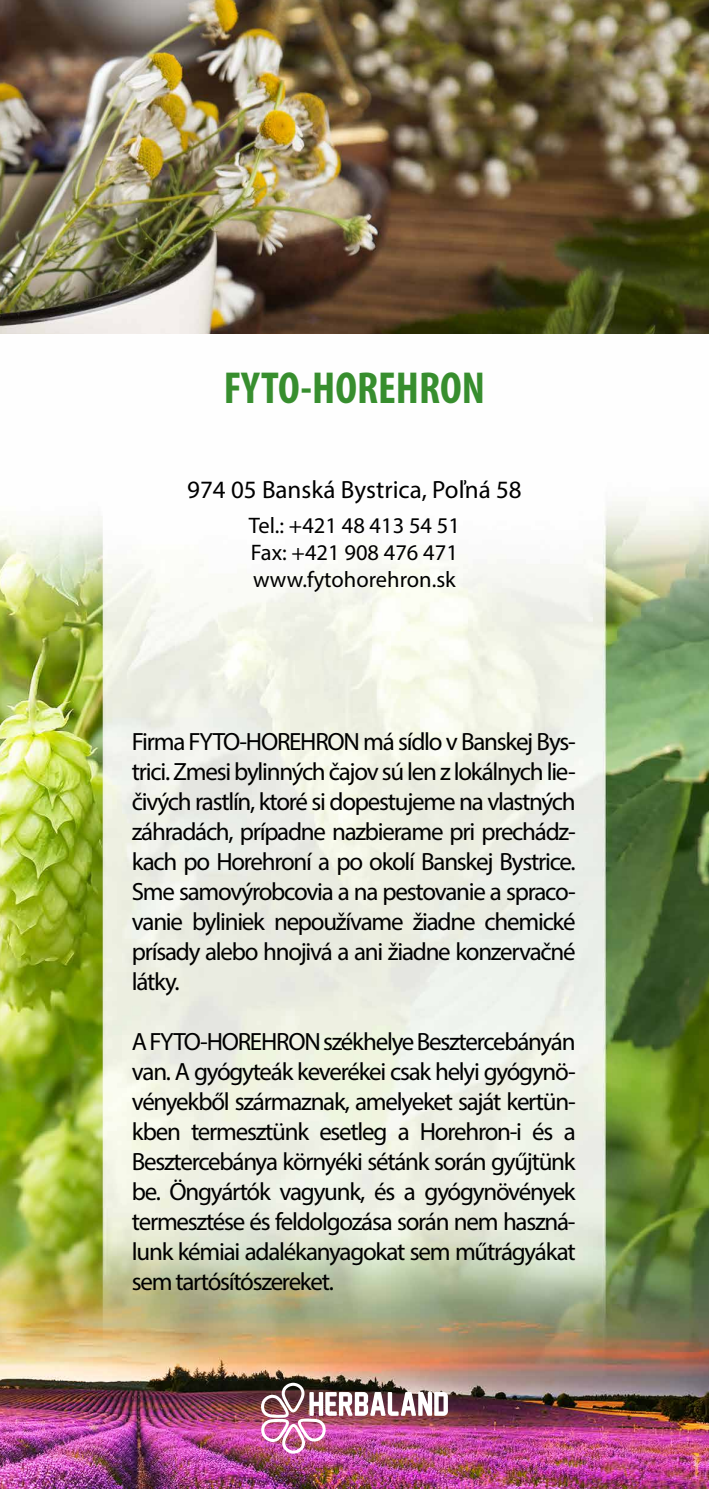
<style>
.page{position:relative;width:709px;height:1489px;background:#fff}
.page>*{position:absolute;margin:0;border:0;box-sizing:border-box;transform-origin:0 0}
.t1{font:700 condensed 45px "Myriad Pro";color:#378e2e}
.t2{font:25px/30px "Myriad Pro";letter-spacing:-.05em;color:#000;text-align:justify}
.t3{font:25px "Myriad Pro";color:#000}
.t4{font:22.5px/27px "Myriad Pro";color:#000;text-align:justify}
</style>
<div class="page">
<img style="left:0;top:501px;width:709px;height:987px">
<img style="left:261px;top:1382px;width:187px;height:71px">
<img style="left:0;top:0;width:709px;height:334px">
<h1 class="t1" style="left:224px;top:359px;width:263px">FYTO-HOREHRON</h1>
<p class="t3" style="left:187px;top:474px;width:336px">974 05 Banská Bystrica, Poľná 58</p>
<p class="t4" style="left:249px;top:511px;width:213px">Tel.: +421 48 413 54 51<br>Fax: +421 908 476 471 www.fytohorehron.sk</p>
<p class="t2" style="left:132px;top:726px;width:445px">Firma FYTO-HOREHRON má sídlo v Banskej Bys&shy;trici. Zmesi bylinných čajov sú len z lokálnych lie&shy;čivých rastlín, ktoré si dopestujeme na vlastných záhradách, prípadne nazbierame pri prechádz&shy;kach po Horehroní a po okolí Banskej Bystrice.<br>Sme samovýrobcovia a na pestovanie a spraco&shy;vanie byliniek nepoužívame žiadne chemické prísady alebo hnojivá a ani žiadne konzervačné látky.</p>
<p class="t2" style="left:132px;top:1026px;width:445px">A FYTO-HOREHRON székhelye Besztercebányán van. A gyógyteák keverékei csak helyi gyógynö&shy;vényekből származnak, amelyeket saját kertün&shy;kben termesztünk esetleg a Horehron-i és a Besztercebánya környéki sétánk során gyűjtünk be. Öngyártók vagyunk, és a gyógynövények termesztése és feldolgozása során nem haszná&shy;lunk kémiai adalékanyagokat sem műtrágyákat sem tartósítószereket.</p>
</div>
